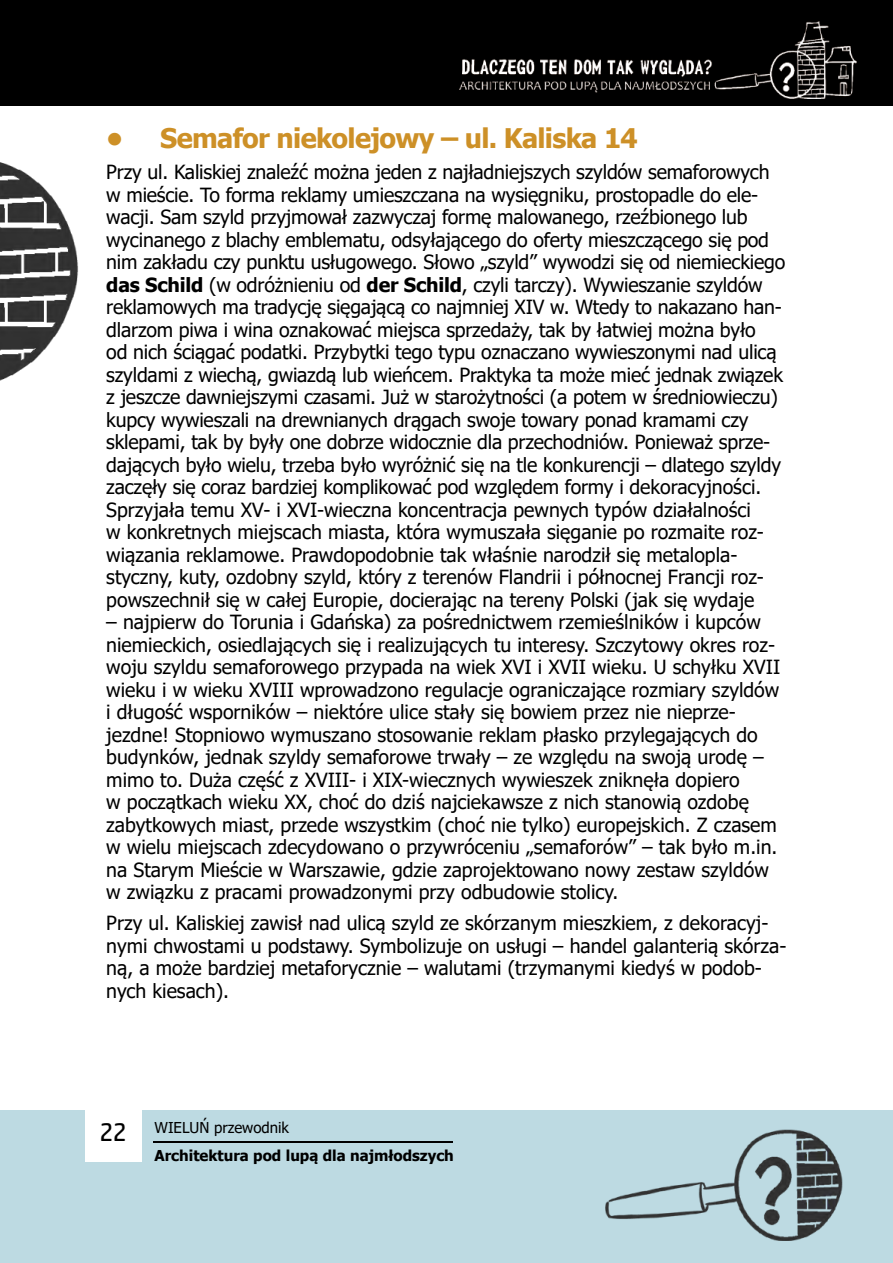
<style>
.page{position:relative;width:893px;height:1263px;background:#fff}
.page>*{position:absolute;margin:0;border:0;box-sizing:border-box;transform-origin:0 0}
.t1{font:28.95px "Neuron";color:#000}
.nagłówki{font:700 27px "Tahoma";letter-spacing:-.025em;color:#cd9027}
.normal_tekst{font:19.5px/22.5px "Tahoma";color:#000}
.t2{font:700 15px "Tahoma";color:#000}
.t3{font:15px "Tahoma";color:#000}
.s1{font-weight:700}
</style>
<div class="page">
<div style="left:0;top:1110px;width:893px;height:153px;background:#bddae2"></div>
<div style="left:0;top:0;width:893px;height:106px;background:#000"></div>
<div style="left:85px;top:1100px;width:57px;height:62px;background:#fff"></div>
<hr style="left:153px;top:1141px;width:300px;height:2px;background:#000">
<img style="left:460px;top:22px;width:396px;height:76px">
<img style="left:0;top:162px;width:79px;height:219px">
<img style="left:605px;top:1129px;width:238px;height:111px">
<h1 class="nagłówki" style="left:106px;top:119px;width:533px">• Semafor niekolejowy – ul. Kaliska 14</h1>
<h1 class="normal_tekst" style="left:106px;top:162px;width:681px">Przy ul. Kaliskiej znaleźć można jeden z najładniejszych szyldów semaforowych w mieście. To forma reklamy umieszczana na wysięgniku, prostopadle do ele&shy;wacji. Sam szyld przyjmował zazwyczaj formę malowanego, rzeźbionego lub wycinanego z blachy emblematu, odsyłającego do oferty mieszczącego się pod nim zakładu czy punktu usługowego. Słowo „szyld” wywodzi się od niemieckiego <span class="s1">das Schild</span> (w odróżnieniu od <span class="s1">der Schild</span>, czyli tarczy). Wywieszanie szyldów reklamowych ma tradycję sięgającą co najmniej XIV w. Wtedy to nakazano han&shy;dlarzom piwa i wina oznakować miejsca sprzedaży, tak by łatwiej można było<br>od nich ściągać podatki. Przybytki tego typu oznaczano wywieszonymi nad ulicą szyldami z wiechą, gwiazdą lub wieńcem. Praktyka ta może mieć jednak związek z jeszcze dawniejszymi czasami. Już w starożytności (a potem w średniowieczu) kupcy wywieszali na drewnianych drągach swoje towary ponad kramami czy sklepami, tak by były one dobrze widocznie dla przechodniów. Ponieważ sprze&shy;dających było wielu, trzeba było wyróżnić się na tle konkurencji – dlatego szyldy zaczęły się coraz bardziej komplikować pod względem formy i dekoracyjności.<br>Sprzyjała temu XV- i XVI-wieczna koncentracja pewnych typów działalności<br>w konkretnych miejscach miasta, która wymuszała sięganie po rozmaite roz&shy;wiązania reklamowe. Prawdopodobnie tak właśnie narodził się metalopla&shy;styczny, kuty, ozdobny szyld, który z terenów Flandrii i północnej Francji roz&shy;powszechnił się w całej Europie, docierając na tereny Polski (jak się wydaje</h1>
<h1 class="normal_tekst" style="left:106px;top:612px;width:676px">– najpierw do Torunia i Gdańska) za pośrednictwem rzemieślników i kupców niemieckich, osiedlających się i realizujących tu interesy. Szczytowy okres roz&shy;woju szyldu semaforowego przypada na wiek XVI i XVII wieku. U schyłku XVII wieku i w wieku XVIII wprowadzono regulacje ograniczające rozmiary szyldów i długość wsporników – niektóre ulice stały się bowiem przez nie nieprze&shy;jezdne! Stopniowo wymuszano stosowanie reklam płasko przylegających do budynków, jednak szyldy semaforowe trwały – ze względu na swoją urodę – mimo to. Duża część z XVIII- i XIX-wiecznych wywieszek zniknęła dopiero<br>w początkach wieku XX, choć do dziś najciekawsze z nich stanowią ozdobę zabytkowych miast, przede wszystkim (choć nie tylko) europejskich. Z czasem w wielu miejscach zdecydowano o przywróceniu „semaforów” – tak było m.in. na Starym Mieście w Warszawie, gdzie zaprojektowano nowy zestaw szyldów w związku z pracami prowadzonymi przy odbudowie stolicy.</h1>
<h1 class="normal_tekst" style="left:106px;top:913px;width:682px">Przy ul. Kaliskiej zawisł nad ulicą szyld ze skórzanym mieszkiem, z dekoracyj&shy;nymi chwostami u podstawy. Symbolizuje on usługi – handel galanterią skórza&shy;ną, a może bardziej metaforycznie – walutami (trzymanymi kiedyś w podob&shy;nych kiesach).</h1>
<h1 class="t1" style="left:100px;top:1116px;width:28px">22</h1>
<p class="t3" style="left:155px;top:1117px;width:136px">WIELUŃ przewodnik</p>
<p class="t2" style="left:155px;top:1145px;width:301px">Architektura pod lupą dla najmłodszych</p>
</div>
